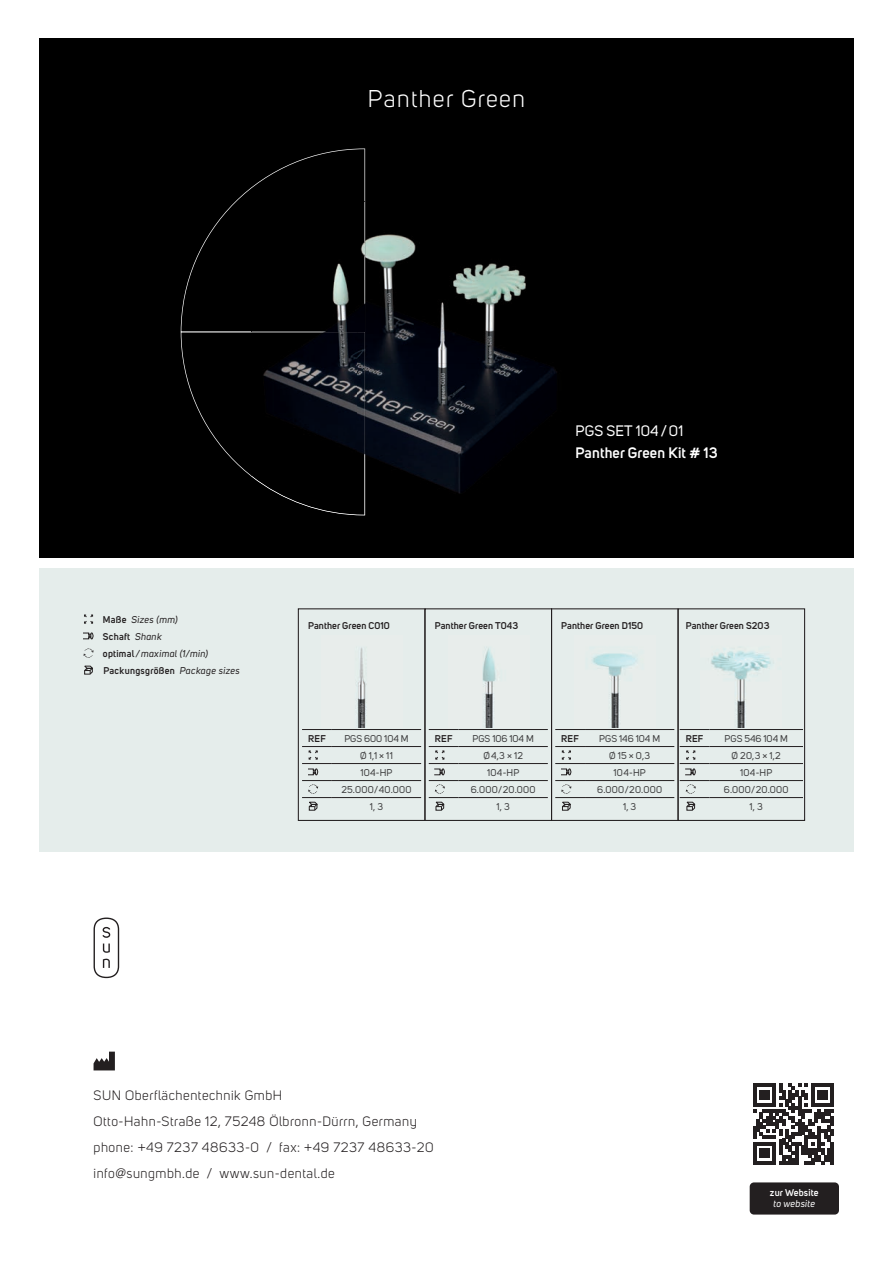
<style>
.page{position:relative;width:893px;height:1263px;background:#fff}
.page>*{position:absolute;margin:0;border:0;box-sizing:border-box;transform-origin:0 0}
.t1{font:24px "Uni Sans";letter-spacing:.06em;color:#fff}
.t2{font:600 15px "Uni Sans";letter-spacing:.01em;color:#fff}
.t3{font:15px "Uni Sans";letter-spacing:.01em;color:#fff}
.t4{font:13.5px/26.2px "Uni Sans";letter-spacing:.04em;color:#231f20}
.t5{font:9.75px/17.1px "Uni Sans";letter-spacing:.025em;color:#3e3e3f;text-align:center}
.t6{font:600 9.75px "Uni Sans";letter-spacing:.01em;color:#231f20}
.t7{font:italic 9.75px/17px "Uni Sans";letter-spacing:.03em;color:#231f20}
.t8{font:600 9.75px "Uni Sans";letter-spacing:.02em;color:#fff}
.t9{font:italic 9.75px "Uni Sans";letter-spacing:.02em;color:#fff}
.s1{font-weight:600;font-style:normal}
</style>
<div class="page">
<div style="left:39px;top:568px;width:815px;height:284px;background:#e5edeb"></div>
<div style="left:39px;top:38px;width:815px;height:520px;background:#000"></div>
<svg style="left:181px;top:148px;width:184px;height:329px"></svg>
<img style="left:357px;top:202px;width:200px;height:314px">
<img style="left:252px;top:332px;width:113px;height:183px">
<img style="left:252px;top:202px;width:113px;height:130px">
<div style="left:750px;top:1182px;width:89px;height:32px;background:#231f20;border-radius:4px"></div>
<svg style="left:753px;top:1083px;width:81px;height:82px"></svg>
<svg style="left:94px;top:1052px;width:21px;height:18px"></svg>
<svg style="left:94px;top:917px;width:25px;height:61px"></svg>
<svg style="left:84px;top:614px;width:9px;height:10px"></svg>
<svg style="left:83px;top:632px;width:11px;height:7px"></svg>
<svg style="left:84px;top:648px;width:10px;height:10px"></svg>
<svg style="left:84px;top:666px;width:9px;height:8px"></svg>
<div style="left:678px;top:608px;width:127px;height:213px;border:1px solid #231f20"></div>
<hr style="left:709px;top:797px;width:94px;height:1px;background:#231f20">
<hr style="left:709px;top:763px;width:94px;height:1px;background:#231f20">
<hr style="left:709px;top:780px;width:94px;height:1px;background:#231f20">
<hr style="left:709px;top:729px;width:94px;height:1px;background:#231f20">
<hr style="left:709px;top:746px;width:94px;height:1px;background:#231f20">
<img style="left:711px;top:651px;width:60px;height:76px">
<svg style="left:298px;top:608px;width:411px;height:213px"></svg>
<img style="left:449px;top:635px;width:81px;height:92px">
<h1 class="t1" style="left:368px;top:84px;width:159px">Panther Green</h1>
<h2 class="t3" style="left:575px;top:422px;width:109px">PGS SET 104 / 01</h2>
<h2 class="t2" style="left:575px;top:444px;width:144px">Panther Green Kit # 13</h2>
<p class="t7" style="left:103px;top:611px;width:138px"><span class="s1">Maße</span> Sizes (mm)<br><span class="s1">Schaft</span> Shank<br><span class="s1">optimal</span> / maximal (1/min)<br><span class="s1">Packungsgrößen</span> Package sizes</p>
<p class="t6" style="left:561px;top:620px;width:83px">Panther Green D150</p>
<p class="t6" style="left:308px;top:620px;width:83px">Panther Green C010</p>
<p class="t6" style="left:435px;top:620px;width:85px">Panther Green T043</p>
<p class="t6" style="left:308px;top:732px;width:19px">REF</p>
<p class="t5" style="left:341px;top:730px;width:72px">PGS 600 104 M<br>Ø 1,1 × 11<br>104-HP<br>25.000 / 40.000<br>1, 3</p>
<p class="t6" style="left:435px;top:732px;width:19px">REF</p>
<p class="t5" style="left:471px;top:730px;width:66px">PGS 106 104 M<br>Ø 4,3 × 12<br>104-HP<br>6.000 / 20.000<br>1, 3</p>
<p class="t6" style="left:561px;top:732px;width:19px">REF</p>
<p class="t5" style="left:597px;top:730px;width:66px">PGS 146 104 M<br>Ø 15 × 0,3<br>104-HP<br>6.000 / 20.000<br>1, 3</p>
<p class="t6" style="left:686px;top:620px;width:85px">Panther Green S203</p>
<p class="t6" style="left:686px;top:732px;width:19px">REF</p>
<p class="t5" style="left:724px;top:730px;width:66px">PGS 546 104 M<br>Ø 20,3 × 1,2<br>104-HP<br>6.000 / 20.000<br>1, 3</p>
<h3 class="t4" style="left:94px;top:1082px;width:341px">SUN Oberflächentechnik GmbH<br>Otto-Hahn-Straße 12, 75248 Ölbronn-Dürrn, Germany phone: +49 7237 48633-0 / fax: +49 7237 48633-20 info@sungmbh.de / www.sun-dental.de</h3>
<p class="t8" style="left:770px;top:1187px;width:50px">zur Website</p>
<p class="t9" style="left:773px;top:1197px;width:43px">to website</p>
</div>
